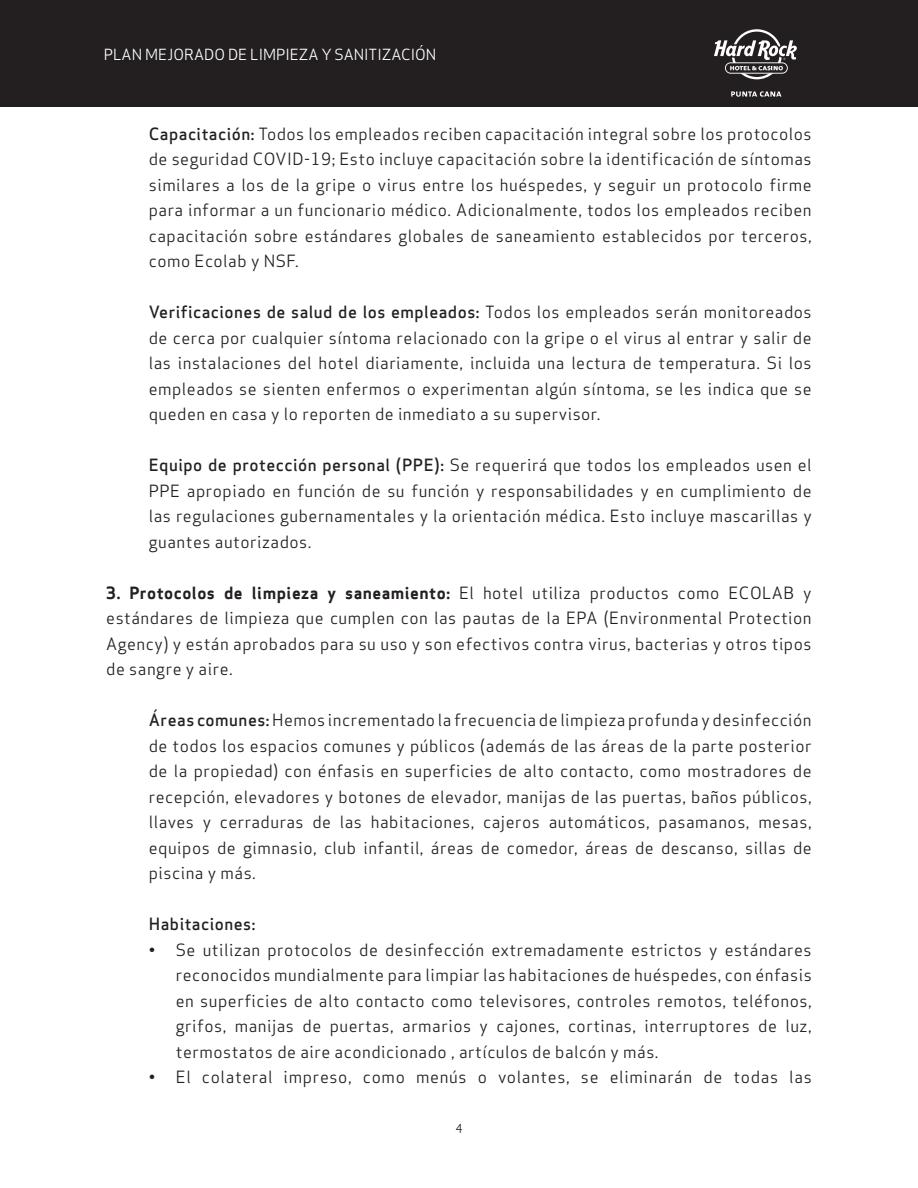
<style>
.page{position:relative;width:918px;height:1188px;background:#fff}
.page>*{position:absolute;margin:0;border:0;box-sizing:border-box;transform-origin:0 0}
.t1{font:16.5px/25.5px "Apex Sans";letter-spacing:.03em;color:#231f20;text-align:justify}
.t2{font:500 16.5px "Apex Sans";letter-spacing:.03em;color:#231f20}
.t3{font:15px "Apex Sans";color:#fff}
.t4{font:12px "Apex Sans";color:#231f20}
.s1{font-weight:500}
.s2{font-weight:700}
</style>
<div class="page">
<div style="left:0;top:0;width:918px;height:106px;background:#231f20"></div>
<svg style="left:714px;top:29px;width:83px;height:50px"></svg>
<svg style="left:731px;top:91px;width:50px;height:5px"></svg>
<p class="t3" style="left:104px;top:42px;width:334px">PLAN MEJORADO DE LIMPIEZA Y SANITIZACIÓN</p>
<p class="t1" style="left:149px;top:120px;width:664px"><span class="s1">Capacitación:</span> Todos los empleados reciben capacitación integral sobre los protocolos de seguridad COVID-19; Esto incluye capacitación sobre la identificación de síntomas similares a los de la gripe o virus entre los huéspedes, y seguir un protocolo firme para informar a un funcionario médico. Adicionalmente, todos los empleados reciben capacitación sobre estándares globales de saneamiento establecidos por terceros, como Ecolab y NSF.</p>
<p class="t1" style="left:149px;top:298px;width:664px"><span class="s1">Verificaciones de salud de los empleados:</span> Todos los empleados serán monitoreados de cerca por cualquier síntoma relacionado con la gripe o el virus al entrar y salir de las instalaciones del hotel diariamente, incluida una lectura de temperatura. Si los empleados se sienten enfermos o experimentan algún síntoma, se les indica que se queden en casa y lo reporten de inmediato a su supervisor.</p>
<p class="t1" style="left:149px;top:451px;width:664px"><span class="s1">Equipo de protección personal (PPE):</span> Se requerirá que todos los empleados usen el PPE apropiado en función de su función y responsabilidades y en cumplimiento de las regulaciones gubernamentales y la orientación médica. Esto incluye mascarillas y guantes autorizados.</p>
<p class="t1" style="left:106px;top:579px;width:707px"><span class="s2">3. Protocolos de limpieza y saneamiento:</span> El hotel utiliza productos como ECOLAB y estándares de limpieza que cumplen con las pautas de la EPA (Environmental Protection Agency) y están aprobados para su uso y son efectivos contra virus, bacterias y otros tipos de sangre y aire.</p>
<p class="t1" style="left:149px;top:706px;width:664px"><span class="s1">Áreas comunes:</span> Hemos incrementado la frecuencia de limpieza profunda y desinfección de todos los espacios comunes y públicos (además de las áreas de la parte posterior de la propiedad) con énfasis en superficies de alto contacto, como mostradores de recepción, elevadores y botones de elevador, manijas de las puertas, baños públicos, llaves y cerraduras de las habitaciones, cajeros automáticos, pasamanos, mesas, equipos de gimnasio, club infantil, áreas de comedor, áreas de descanso, sillas de piscina y más.</p>
<p class="t2" style="left:149px;top:910px;width:108px">Habitaciones:</p>
<p class="t1" style="left:176px;top:936px;width:637px;text-indent:-27px">• Se utilizan protocolos de desinfección extremadamente estrictos y estándares reconocidos mundialmente para limpiar las habitaciones de huéspedes, con énfasis en superficies de alto contacto como televisores, controles remotos, teléfonos, grifos, manijas de puertas, armarios y cajones, cortinas, interruptores de luz, termostatos de aire acondicionado , artículos de balcón y más.</p>
<p class="t1" style="left:149px;top:1063px;width:664px">• El colateral impreso, como menús o volantes, se eliminarán de todas las</p>
<p class="t4" style="left:455px;top:1119px;width:9px">4</p>
</div>
